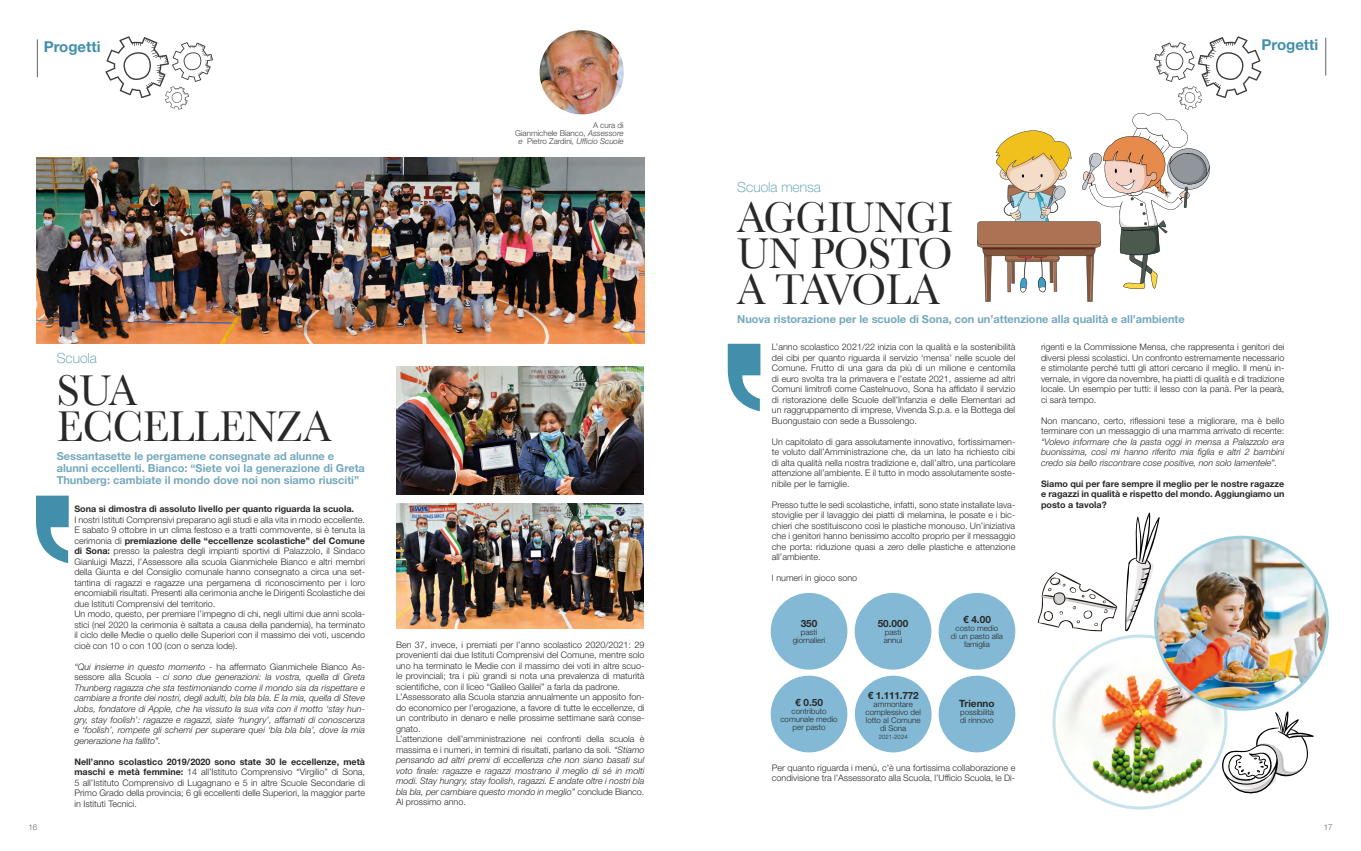
<style>
.page{position:relative;width:1361px;height:851px;background:#fff}
.page>*{position:absolute;margin:0;border:0;box-sizing:border-box;transform-origin:0 0}
.t1{font:45px/36px "Baskerville";letter-spacing:-.01em;color:#282829;text-align:justify;scale:.94 1}
.t2{font:700 15px "Helvetica Neue LT Std";color:#428fac}
.t3{font:100 14px "Helvetica Neue LT Std";color:#428fac}
.t4{font:700 11px/12px "Helvetica Neue LT Std";color:#74a8bd}
.t5{font:700 10px "Helvetica Neue LT Std";color:#282829}
.t6{font:300 9px/10.5px "Helvetica Neue LT Std";color:#282829;text-align:justify}
.t7{font:italic 300 9px/10.5px "Helvetica Neue LT Std";color:#282829;text-align:justify}
.t8{font:700 9px/10.5px "Helvetica Neue LT Std";color:#282829;text-align:justify}
.t9{font:300 8px/8px "Helvetica Neue LT Std";color:#282829;text-align:center}
.t10{font:300 8px/8px "Helvetica Neue LT Std";color:#3e3d40;text-align:right}
.t11{font:300 8px "Helvetica Neue LT Std";color:#616264}
.t12{font:300 6px "Helvetica Neue LT Std";color:#282829}
.s1{font-style:italic}
.s2{font-weight:700}
.s3{font-style:normal}
</style>
<div class="page">
<img style="left:36px;top:157px;width:608px;height:187px">
<svg style="left:36px;top:495px;width:33px;height:68px"></svg>
<hr style="left:37px;top:39px;width:1px;height:38px;background:#616264">
<svg style="left:105px;top:36px;width:108px;height:74px"></svg>
<img style="left:396px;top:503px;width:248px;height:125px">
<img style="left:396px;top:367px;width:248px;height:127px">
<img style="left:539px;top:30px;width:85px;height:84px;border-radius:42px">
<svg style="left:728px;top:344px;width:32px;height:67px"></svg>
<hr style="left:1325px;top:38px;width:1px;height:37px;background:#616264">
<svg style="left:977px;top:36px;width:284px;height:266px"></svg>
<div style="left:771px;top:593px;width:76px;height:76px;background:#83b9d5;border-radius:50%"></div>
<div style="left:854px;top:593px;width:77px;height:76px;background:#83b9d5;border-radius:50%"></div>
<div style="left:938px;top:593px;width:77px;height:76px;background:#83b9d5;border-radius:50%"></div>
<div style="left:771px;top:675px;width:76px;height:77px;background:#83b9d5;border-radius:50%"></div>
<div style="left:855px;top:675px;width:76px;height:77px;background:#83b9d5;border-radius:50%"></div>
<div style="left:938px;top:675px;width:77px;height:77px;background:#83b9d5;border-radius:50%"></div>
<img style="left:1155px;top:537px;width:172px;height:172px;border-radius:86px">
<img style="left:1037px;top:512px;width:277px;height:298px">
<h2 class="t2" style="left:44px;top:37px;width:58px">Progetti</h2>
<p class="t10" style="left:515px;top:121px;width:110px">A cura di<br>Gianmichele Bianco, <span class="s1">Assessore e</span> Pietro Zardini<span class="s1">, Ufficio Scuole</span></p>
<h3 class="t3" style="left:57px;top:349px;width:42px">Scuola</h3>
<h1 class="t1" style="left:57px;top:372px;width:294px">SUA<br>ECCELLENZA</h1>
<p class="t4" style="left:57px;top:449px;width:310px">Sessantasette le pergamene consegnate ad alunne e alunni eccellenti. Bianco: “Siete voi la generazione di Greta<br>Thunberg: cambiate il mondo dove noi non siamo riusciti”</p>
<p class="t8" style="left:74px;top:503px;width:281px">Sona si dimostra di assoluto livello per quanto riguarda la scuola.</p>
<p class="t6" style="left:74px;top:514px;width:292px;text-align:left">I nostri Istituti Comprensivi preparano agli studi e alla vita in modo eccellente.<br>E sabato 9 ottobre in un clima festoso e a tratti commovente, si è tenuta la cerimonia di <span class="s2">premiazione delle “eccellenze scolastiche” del Comune di Sona:</span> presso la palestra degli impianti sportivi di Palazzolo, il Sindaco Gianluigi Mazzi, l’Assessore alla scuola Gianmichele Bianco e altri membri della Giunta e del Consiglio comunale hanno consegnato a circa una set&shy;tantina di ragazzi e ragazze una pergamena di riconoscimento per i loro encomiabili risultati. Presenti alla cerimonia anche le Dirigenti Scolastiche dei due Istituti Comprensivi del territorio.<br>Un modo, questo, per premiare l’impegno di chi, negli ultimi due anni scola&shy;stici (nel 2020 la cerimonia è saltata a causa della pandemia), ha terminato il ciclo delle Medie o quello delle Superiori con il massimo dei voti, uscendo cioè con 10 o con 100 (con o senza lode).</p>
<p class="t7" style="left:74px;top:661px;width:292px">“Qui insieme in questo momento <span class="s3">- ha affermato Gianmichele Bianco As&shy;sessore alla Scuola -</span> ci sono due generazioni: la vostra, quella di Greta Thunberg ragazza che sta testimoniando come il mondo sia da rispettare e cambiare a fronte dei nostri, degli adulti, bla bla bla. E la mia, quella di Steve Jobs, fondatore di Apple, che ha vissuto la sua vita con il motto ‘stay hun&shy;gry, stay foolish’: ragazze e ragazzi, siate ‘hungry’, affamati di conoscenza e ‘foolish’, rompete gli schemi per superare quei ‘bla bla bla’, dove la mia generazione ha fallito”.</p>
<p class="t6" style="left:74px;top:755px;width:292px"><span class="s2">Nell’anno scolastico 2019/2020 sono state 30 le eccellenze, metà maschi e metà femmine:</span> 14 all’Istituto Comprensivo “Virgilio” di Sona, 5 all’Istituto Comprensivo di Lugagnano e 5 in altre Scuole Secondarie di Primo Grado della provincia; 6 gli eccellenti delle Superiori, la maggior parte in Istituti Tecnici.</p>
<p class="t6" style="left:396px;top:639px;width:250px;text-align:left">Ben 37, invece, i premiati per l’anno scolastico 2020/2021: 29 provenienti dai due Istituti Comprensivi del Comune, mentre solo uno ha terminato le Medie con il massimo dei voti in altre scuo&shy;le provinciali; tra i più grandi si nota una prevalenza di maturità scientifiche, con il liceo “Galileo Galilei” a farla da padrone.<br>L’Assessorato alla Scuola stanzia annualmente un apposito fon&shy;do economico per l’erogazione, a favore di tutte le eccellenze, di un contributo in denaro e nelle prossime settimane sarà conse&shy;gnato.<br>L’attenzione dell’amministrazione nei confronti della scuola è massima e i numeri, in termini di risultati, parlano da soli. <span class="s1">“Stiamo pensando ad altri premi di eccellenza che non siano basati sul voto finale: ragazze e ragazzi mostrano il meglio di sé in molti modi. Stay hungry, stay foolish, ragazzi. E andate oltre i nostri bla bla bla, per cambiare questo mondo in meglio”</span> conclude Bianco.<br>Al prossimo anno.</p>
<h3 class="t3" style="left:737px;top:179px;width:85px">Scuola mensa</h3>
<h2 class="t2" style="left:1261px;top:35px;width:58px">Progetti</h2>
<h1 class="t1" style="left:737px;top:199px;width:232px">AGGIUNGI UN POSTO A TAVOLA</h1>
<p class="t6" style="left:772px;top:341px;width:245px">L’anno scolastico 2021/22 inizia con la qualità e la sostenibilità dei cibi per quanto riguarda il servizio ‘mensa’ nelle scuole del Comune. Frutto di una gara da più di un milione e centomila di euro svolta tra la primavera e l’estate 2021, assieme ad altri Comuni limitrofi come Castelnuovo, Sona ha affidato il servizio di ristorazione delle Scuole dell’Infanzia e delle Elementari ad un raggruppamento di imprese, Vivenda S.p.a. e la Bottega del Buongustaio con sede a Bussolengo.</p>
<p class="t6" style="left:772px;top:436px;width:245px">Un capitolato di gara assolutamente innovativo, fortissimamen&shy;te voluto dall’Amministrazione che, da un lato ha richiesto cibi di alta qualità nella nostra tradizione e, dall’altro, una particolare attenzione all’ambiente. E il tutto in modo assolutamente soste&shy;nibile per le famiglie.</p>
<p class="t6" style="left:772px;top:499px;width:245px">Presso tutte le sedi scolastiche, infatti, sono state installate lava&shy;stoviglie per il lavaggio dei piatti di melamina, le posate e i bic&shy;chieri che sostituiscono così le plastiche monouso. Un’iniziativa che i genitori hanno benissimo accolto proprio per il messaggio che porta: riduzione quasi a zero delle plastiche e attenzione all’ambiente.</p>
<p class="t6" style="left:772px;top:572px;width:87px">I numeri in gioco sono</p>
<p class="t4" style="left:737px;top:312px;width:449px">Nuova ristorazione per le scuole di Sona, con un’attenzione alla qualità e all’ambiente</p>
<p class="t6" style="left:1041px;top:341px;width:245px">rigenti e la Commissione Mensa, che rappresenta i genitori dei diversi plessi scolastici. Un confronto estremamente necessario e stimolante perché tutti gli attori cercano il meglio. Il menù in&shy;vernale, in vigore da novembre, ha piatti di qualità e di tradizione locale. Un esempio per tutti: il lesso con la panà. Per la pearà, ci sarà tempo.</p>
<p class="t6" style="left:1041px;top:415px;width:245px">Non mancano, certo, riflessioni tese a migliorare, ma è bello terminare con un messaggio di una mamma arrivato di recente:</p>
<p class="t7" style="left:1041px;top:436px;width:245px">“Volevo informare che la pasta oggi in mensa a Palazzolo era buonissima, così mi hanno riferito mia figlia e altri 2 bambini credo sia bello riscontrare cose positive, non solo lamentele”.</p>
<p class="t8" style="left:1041px;top:478px;width:245px">Siamo qui per fare sempre il meglio per le nostre ragazze e ragazzi in qualità e rispetto del mondo. Aggiungiamo un posto a tavola?</p>
<p class="t5" style="left:801px;top:617px;width:18px">350</p>
<p class="t9" style="left:793px;top:627px;width:34px">pasti giornalieri</p>
<p class="t5" style="left:795px;top:696px;width:29px">€ 0.50</p>
<p class="t9" style="left:780px;top:706px;width:59px">contributo comunale medio per pasto</p>
<p class="t5" style="left:877px;top:617px;width:32px">50.000</p>
<p class="t9" style="left:884px;top:627px;width:20px;text-align:left">pasti annui</p>
<p class="t5" style="left:868px;top:688px;width:52px">€ 1.111.772</p>
<p class="t9" style="left:865px;top:699px;width:57px">ammontare complessivo del lotto al Comune di Sona</p>
<p class="t12" style="left:879px;top:732px;width:30px">2021-2024</p>
<p class="t5" style="left:963px;top:613px;width:29px">€ 4.00</p>
<p class="t9" style="left:951px;top:624px;width:54px">costo medio<br>di un pasto alla famiglia</p>
<p class="t5" style="left:959px;top:696px;width:37px">Trienno</p>
<p class="t9" style="left:960px;top:707px;width:35px;text-align:left">possibilità di rinnovo</p>
<p class="t6" style="left:772px;top:761px;width:245px">Per quanto riguarda i menù, c’è una fortissima collaborazione e condivisione tra l’Assessorato alla Scuola, l’Ufficio Scuola, le Di-</p>
<p class="t11" style="left:28px;top:821px;width:10px">16</p>
<p class="t11" style="left:1323px;top:821px;width:10px">17</p>
</div>
